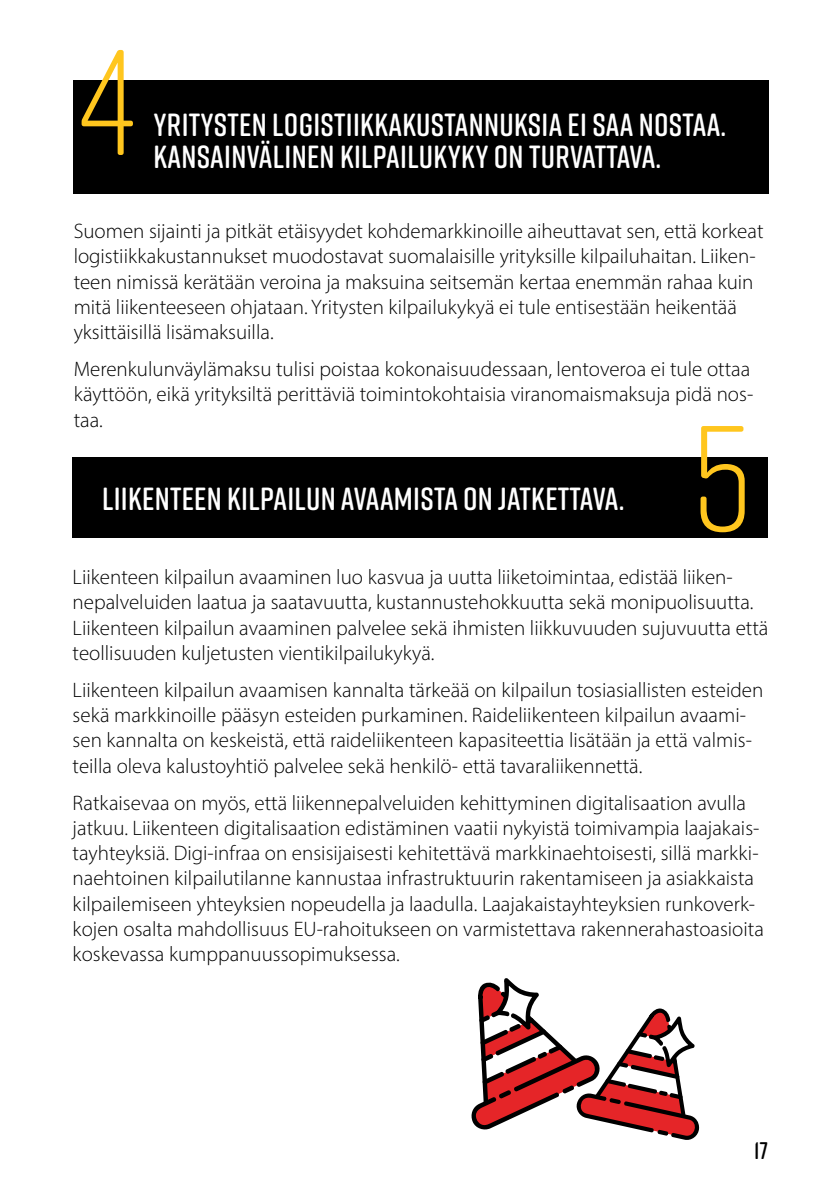
<style>
.page{position:relative;width:840px;height:1191px;background:#fff}
.page>*{position:absolute;margin:0;border:0;box-sizing:border-box;transform-origin:0 0}
.t1{font:300 150px "Rift Soft";color:#ffc61e}
.t2{font:600 32px "Rift Soft";letter-spacing:.01em;color:#fff}
.t3{font:600 24px "Rift Soft";color:#000}
.t4{font:300 21px/25.2px "Myriad Pro";color:#000}
</style>
<div class="page">
<div style="left:73px;top:81px;width:695px;height:113px;background:#000"></div>
<div style="left:72px;top:457px;width:696px;height:81px;background:#000"></div>
<svg style="left:471px;top:978px;width:229px;height:162px"></svg>
<h1 class="t1" style="left:79px;top:-3px;width:58px">4</h1>
<h2 class="t2" style="left:153px;top:102px;width:574px">YRITYSTEN LOGISTIIKKAKUSTANNUKSIA EI SAA NOSTAA.</h2>
<h2 class="t2" style="left:153px;top:134px;width:509px">KANSAINVÄLINEN KILPAILUKYKY ON TURVATTAVA.</h2>
<p class="t4" style="left:74px;top:218px;width:691px">Suomen sijainti ja pitkät etäisyydet kohdemarkkinoille aiheuttavat sen, että korkeat logistiikkakustannukset muodostavat suomalaisille yrityksille kilpailuhaitan. Liiken&shy;teen nimissä kerätään veroina ja maksuina seitsemän kertaa enemmän rahaa kuin mitä liikenteeseen ohjataan. Yritysten kilpailukykyä ei tule entisestään heikentää yksittäisillä lisämaksuilla.</p>
<p class="t4" style="left:74px;top:356px;width:680px">Merenkulunväylämaksu tulisi poistaa kokonaisuudessaan, lentoveroa ei tule ottaa käyttöön, eikä yrityksiltä perittäviä toimintokohtaisia viranomaismaksuja pidä nos&shy;taa.</p>
<h1 class="t1" style="left:690px;top:373px;width:63px">5</h1>
<p class="t4" style="left:73px;top:564px;width:696px">Liikenteen kilpailun avaaminen luo kasvua ja uutta liiketoimintaa, edistää liiken&shy;nepalveluiden laatua ja saatavuutta, kustannustehokkuutta sekä monipuolisuutta.<br>Liikenteen kilpailun avaaminen palvelee sekä ihmisten liikkuvuuden sujuvuutta että teollisuuden kuljetusten vientikilpailukykyä.</p>
<p class="t4" style="left:73px;top:677px;width:691px">Liikenteen kilpailun avaamisen kannalta tärkeää on kilpailun tosiasiallisten esteiden sekä markkinoille pääsyn esteiden purkaminen. Raideliikenteen kilpailun avaami&shy;sen kannalta on keskeistä, että raideliikenteen kapasiteettia lisätään ja että valmis&shy;teilla oleva kalustoyhtiö palvelee sekä henkilö- että tavaraliikennettä.</p>
<p class="t4" style="left:73px;top:790px;width:692px">Ratkaisevaa on myös, että liikennepalveluiden kehittyminen digitalisaation avulla jatkuu. Liikenteen digitalisaation edistäminen vaatii nykyistä toimivampia laajakais&shy;tayhteyksiä. Digi-infraa on ensisijaisesti kehitettävä markkinaehtoisesti, sillä markki&shy;naehtoinen kilpailutilanne kannustaa infrastruktuurin rakentamiseen ja asiakkaista kilpailemiseen yhteyksien nopeudella ja laadulla. Laajakaistayhteyksien runkoverk&shy;kojen osalta mahdollisuus EU-rahoitukseen on varmistettava rakennerahastoasioita koskevassa kumppanuussopimuksessa.</p>
<h2 class="t2" style="left:102px;top:476px;width:523px">LIIKENTEEN KILPAILUN AVAAMISTA ON JATKETTAVA.</h2>
<p class="t3" style="left:753px;top:1133px;width:15px">17</p>
</div>
